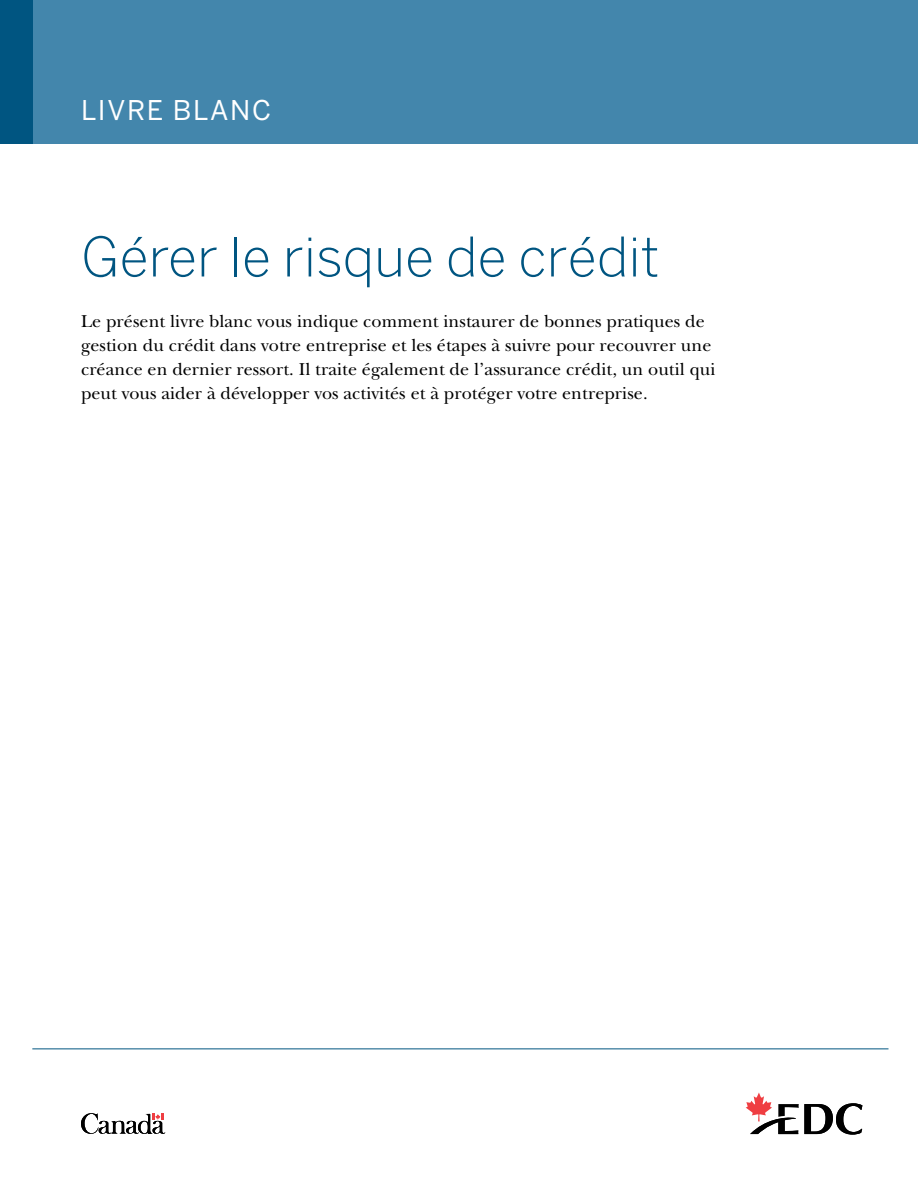
<style>
.page{position:relative;width:918px;height:1188px;background:#fff}
.page>*{position:absolute;margin:0;border:0;box-sizing:border-box;transform-origin:0 0}
.t1{font:300 54px "Benton Sans";color:#005581}
.t2{font:27px "Benton Sans";letter-spacing:.06em;color:#fff}
.t3{font:18px/24px "New Baskerville";letter-spacing:.005em;color:#000}
</style>
<div class="page">
<div style="left:0;top:0;width:918px;height:144px;background:#4386ac"></div>
<div style="left:0;top:0;width:33px;height:144px;background:#005581"></div>
<hr style="left:32px;top:1048px;width:857px;height:1px;background:#005581">
<svg style="left:81px;top:1113px;width:84px;height:21px"></svg>
<svg style="left:746px;top:1093px;width:116px;height:42px"></svg>
<h2 class="t2" style="left:81px;top:94px;width:192px">LIVRE BLANC</h2>
<h1 class="t1" style="left:81px;top:225px;width:580px">Gérer le risque de crédit</h1>
<p class="t3" style="left:81px;top:310px;width:636px">Le présent livre blanc vous indique comment instaurer de bonnes pratiques de gestion du crédit dans votre entreprise et les étapes à suivre pour recouvrer une créance en dernier ressort. Il traite également de l’assurance crédit, un outil qui peut vous aider à développer vos activités et à protéger votre entreprise.</p>
</div>
